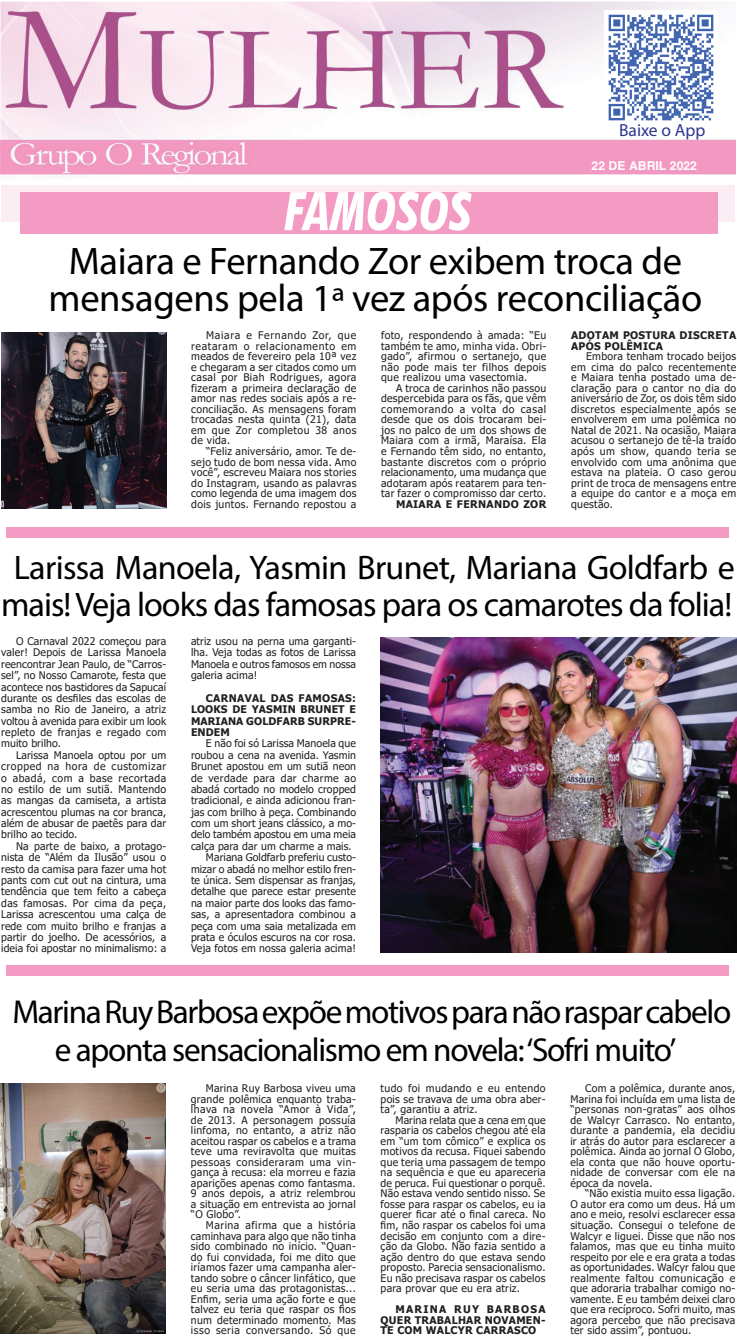
<style>
.page{position:relative;width:737px;height:1340px;background:#fff}
.page>*{position:absolute;margin:0;border:0;box-sizing:border-box;transform-origin:0 0}
.Texto_Jornal{font:italic 700 condensed 53.38px "Futura BT";color:#fff}
.Texto_Jornal-2{font:38.5px "Myriad Pro";letter-spacing:-.01em;color:#000}
.Texto_Jornal-3{font:34.12px/37.6px "Myriad Pro";letter-spacing:-.03em;color:#000;text-align:center}
.Texto_Jornal-4{font:33.25px/37.6px "Myriad Pro";letter-spacing:-.04em;color:#000;text-align:center}
.Texto_Jornal-5{font:17.5px "Myriad Pro";color:#2d3590}
.Texto_Jornal-6{font:700 12.25px "Helvetica";color:#fff}
.Texto_Jornal-7{font:10.5px/10.5px "Tahoma";letter-spacing:.025em;color:#231f20;text-align:justify}
.Texto_Jornal-8{font:700 10.5px/11.4px "Tahoma";letter-spacing:.025em;color:#231f20;text-align:justify}
</style>
<div class="page">
<div style="left:1px;top:185px;width:733px;height:37px;background:#fcedf4"></div>
<img style="left:1px;top:1px;width:735px;height:177px">
<div style="left:20px;top:192px;width:697px;height:42px;background:#f49bc3"></div>
<img style="left:605px;top:11px;width:113px;height:113px">
<div style="left:7px;top:527px;width:722px;height:11px;background:#f49bc3"></div>
<div style="left:6px;top:964px;width:722px;height:11px;background:#f49bc3"></div>
<img style="left:1px;top:332px;width:165px;height:176px">
<img style="left:381px;top:637px;width:356px;height:315px">
<img style="left:0;top:1083px;width:166px;height:250px">
<p class="Texto_Jornal" style="left:284px;top:179px;width:189px">FAMOSOS</p>
<p class="Texto_Jornal-5" style="left:619px;top:119px;width:88px">Baixe o App</p>
<p class="Texto_Jornal-6" style="left:591px;top:158px;width:107px">22 DE ABRIL 2022</p>
<p class="Texto_Jornal-2" style="left:69px;top:237px;width:615px">Maiara e Fernando Zor exibem troca de</p>
<p class="Texto_Jornal-2" style="left:49px;top:275px;width:655px">mensagens pela 1ª vez após reconciliação</p>
<p class="Texto_Jornal-7" style="left:191px;top:331px;width:167px;text-indent:15px">Maiara e Fernando Zor, que reataram o relacionamento em meados de fevereiro pela 10ª vez e chegaram a ser citados como um casal por Biah Rodrigues, agora fizeram a primeira declaração de amor nas redes sociais após a re&shy;conciliação. As mensagens foram trocadas nesta quinta (21), data em que Zor completou 38 anos de vida.</p>
<p class="Texto_Jornal-7" style="left:191px;top:446px;width:167px;text-indent:15px">“Feliz aniversário, amor. Te de&shy;sejo tudo de bom nessa vida. Amo você”, escreveu Maiara nos stories do Instagram, usando as palavras como legenda de uma imagem dos dois juntos. Fernando repostou a</p>
<p class="Texto_Jornal-7" style="left:381px;top:331px;width:167px">foto, respondendo à amada: “Eu também te amo, minha vida. Obri&shy;gado”, afirmou o sertanejo, que não pode mais ter filhos depois que realizou uma vasectomia.</p>
<p class="Texto_Jornal-7" style="left:381px;top:383px;width:167px;text-indent:15px">A troca de carinhos não passou despercebida para os fãs, que vêm comemorando a volta do casal desde que os dois trocaram bei&shy;jos no palco de um dos shows de Maiara com a irmã, Maraísa. Ela e Fernando têm sido, no entanto, bastante discretos com o próprio relacionamento, uma mudança que adotaram após reatarem para ten&shy;tar fazer o compromisso dar certo.</p>
<p class="Texto_Jornal-8" style="left:396px;top:498px;width:152px">MAIARA E FERNANDO ZOR</p>
<p class="Texto_Jornal-8" style="left:571px;top:331px;width:167px;line-height:10.5px">ADOTAM POSTURA DISCRETA<br>APÓS POLÊMICA</p>
<p class="Texto_Jornal-7" style="left:571px;top:352px;width:167px;text-indent:15px">Embora tenham trocado beijos em cima do palco recentemente e Maiara tenha postado uma de&shy;claração para o cantor no dia do aniversário de Zor, os dois têm sido discretos especialmente após se envolverem em uma polêmica no Natal de 2021. Na ocasião, Maiara acusou o sertanejo de tê-la traído após um show, quando teria se envolvido com uma anônima que estava na plateia. O caso gerou print de troca de mensagens entre a equipe do cantor e a moça em questão.</p>
<p class="Texto_Jornal-3" style="left:1px;top:548px;width:735px">Larissa Manoela, Yasmin Brunet, Mariana Goldfarb e mais! Veja looks das famosas para os camarotes da folia!</p>
<p class="Texto_Jornal-7" style="left:1px;top:636px;width:166px;line-height:11.4px;text-indent:15px">O Carnaval 2022 começou para valer! Depois de Larissa Manoela reencontrar Jean Paulo, de “Carros&shy;sel”, no Nosso Camarote, festa que acontece nos bastidores da Sapucaí durante os desfiles das escolas de samba no Rio de Janeiro, a atriz voltou à avenida para exibir um look repleto de franjas e regado com muito brilho.</p>
<p class="Texto_Jornal-7" style="left:1px;top:750px;width:166px;line-height:11.4px;text-indent:15px">Larissa Manoela optou por um cropped na hora de customizar o abadá, com a base recortada no estilo de um sutiã. Mantendo as mangas da camiseta, a artista acrescentou plumas na cor branca, além de abusar de paetês para dar brilho ao tecido.</p>
<p class="Texto_Jornal-7" style="left:1px;top:841px;width:166px;line-height:11.4px;text-indent:15px">Na parte de baixo, a protago&shy;nista de “Além da Ilusão” usou o resto da camisa para fazer uma hot pants com cut out na cintura, uma tendência que tem feito a cabeça das famosas. Por cima da peça, Larissa acrescentou uma calça de rede com muito brilho e franjas a partir do joelho. De acessórios, a ideia foi apostar no minimalismo: a</p>
<p class="Texto_Jornal-7" style="left:191px;top:636px;width:166px;line-height:11.4px">atriz usou na perna uma garganti&shy;lha. Veja todas as fotos de Larissa Manoela e outros famosos em nossa galeria acima!</p>
<p class="Texto_Jornal-8" style="left:191px;top:692px;width:166px;text-indent:15px">CARNAVAL DAS FAMOSAS:<br>LOOKS DE YASMIN BRUNET E MARIANA GOLDFARB SURPRE-ENDEM</p>
<p class="Texto_Jornal-7" style="left:191px;top:738px;width:166px;line-height:11.4px;text-indent:15px">E não foi só Larissa Manoela que roubou a cena na avenida. Yasmin Brunet apostou em um sutiã neon de verdade para dar charme ao abadá cortado no modelo cropped tradicional, e ainda adicionou fran&shy;jas com brilho à peça. Combinando com um short jeans clássico, a mo&shy;delo também apostou em uma meia calça para dar um charme a mais.</p>
<p class="Texto_Jornal-7" style="left:191px;top:852px;width:166px;line-height:11.4px;text-indent:15px">Mariana Goldfarb preferiu custo&shy;mizar o abadá no melhor estilo fren&shy;te única. Sem dispensar as franjas, detalhe que parece estar presente na maior parte dos looks das famo&shy;sas, a apresentadora combinou a peça com uma saia metalizada em prata e óculos escuros na cor rosa.<br>Veja fotos em nossa galeria acima!</p>
<p class="Texto_Jornal-4" style="left:12px;top:992px;width:720px">Marina Ruy Barbosa expõe motivos para não raspar cabelo e aponta sensacionalismo em novela: ‘Sofri muito’</p>
<p class="Texto_Jornal-7" style="left:191px;top:1083px;width:166px;text-indent:15px">Marina Ruy Barbosa viveu uma grande polêmica enquanto traba&shy;lhava na novela “Amor à Vida”, de 2013. A personagem possuía linfoma, no entanto, a atriz não aceitou raspar os cabelos e a trama teve uma reviravolta que muitas pessoas consideraram uma vin&shy;gança à recusa: ela morreu e fazia aparições apenas como fantasma.<br>9 anos depois, a atriz relembrou a situação em entrevista ao jornal “O Globo”.</p>
<p class="Texto_Jornal-7" style="left:191px;top:1220px;width:166px;text-indent:15px">Marina afirma que a história caminhava para algo que não tinha sido combinado no início. “Quan&shy;do fui convidada, foi me dito que iríamos fazer uma campanha aler&shy;tando sobre o câncer linfático, que eu seria uma das protagonistas...<br>Enfim, seria uma ação forte e que talvez eu teria que raspar os fios num determinado momento. Mas isso seria conversando. Só que</p>
<p class="Texto_Jornal-7" style="left:570px;top:1083px;width:166px;text-indent:15px">Com a polêmica, durante anos, Marina foi incluída em uma lista de “personas non-gratas” aos olhos de Walcyr Carrasco. No entanto, durante a pandemia, ela decidiu ir atrás do autor para esclarecer a polêmica. Ainda ao jornal O Globo, ela conta que não houve oportu&shy;nidade de conversar com ele na época da novela.</p>
<p class="Texto_Jornal-7" style="left:570px;top:1188px;width:166px;text-indent:15px">“Não existia muito essa ligação.<br>O autor era como um deus. Há um ano e meio, resolvi esclarecer essa situação. Consegui o telefone de Walcyr e liguei. Disse que não nos falamos, mas que eu tinha muito respeito por ele e era grata a todas as oportunidades. Walcyr falou que realmente faltou comunicação e que adoraria trabalhar comigo no&shy;vamente. E eu também deixei claro que era recíproco. Sofri muito, mas agora percebo que não precisava ter sido assim”, pontuou.</p>
<p class="Texto_Jornal-7" style="left:380px;top:1083px;width:166px">tudo foi mudando e eu entendo pois se travava de uma obra aber&shy;ta”, garantiu a atriz.</p>
<p class="Texto_Jornal-7" style="left:380px;top:1115px;width:166px;text-indent:15px">Marina relata que a cena em que rasparia os cabelos chegou até ela em “um tom cômico” e explica os motivos da recusa. Fiquei sabendo que teria uma passagem de tempo na sequência e que eu apareceria de peruca. Fui questionar o porquê.<br>Não estava vendo sentido nisso. Se fosse para raspar os cabelos, eu ia querer ficar até o final careca. No fim, não raspar os cabelos foi uma decisão em conjunto com a dire&shy;ção da Globo. Não fazia sentido a ação dentro do que estava sendo proposto. Parecia sensacionalismo.<br>Eu não precisava raspar os cabelos para provar que eu era atriz.</p>
<p class="Texto_Jornal-8" style="left:380px;top:1304px;width:166px;line-height:10.5px;text-indent:15px">MARINA RUY BARBOSA QUER TRABALHAR NOVAMEN-TE COM WALCYR CARRASCO</p>
</div>
